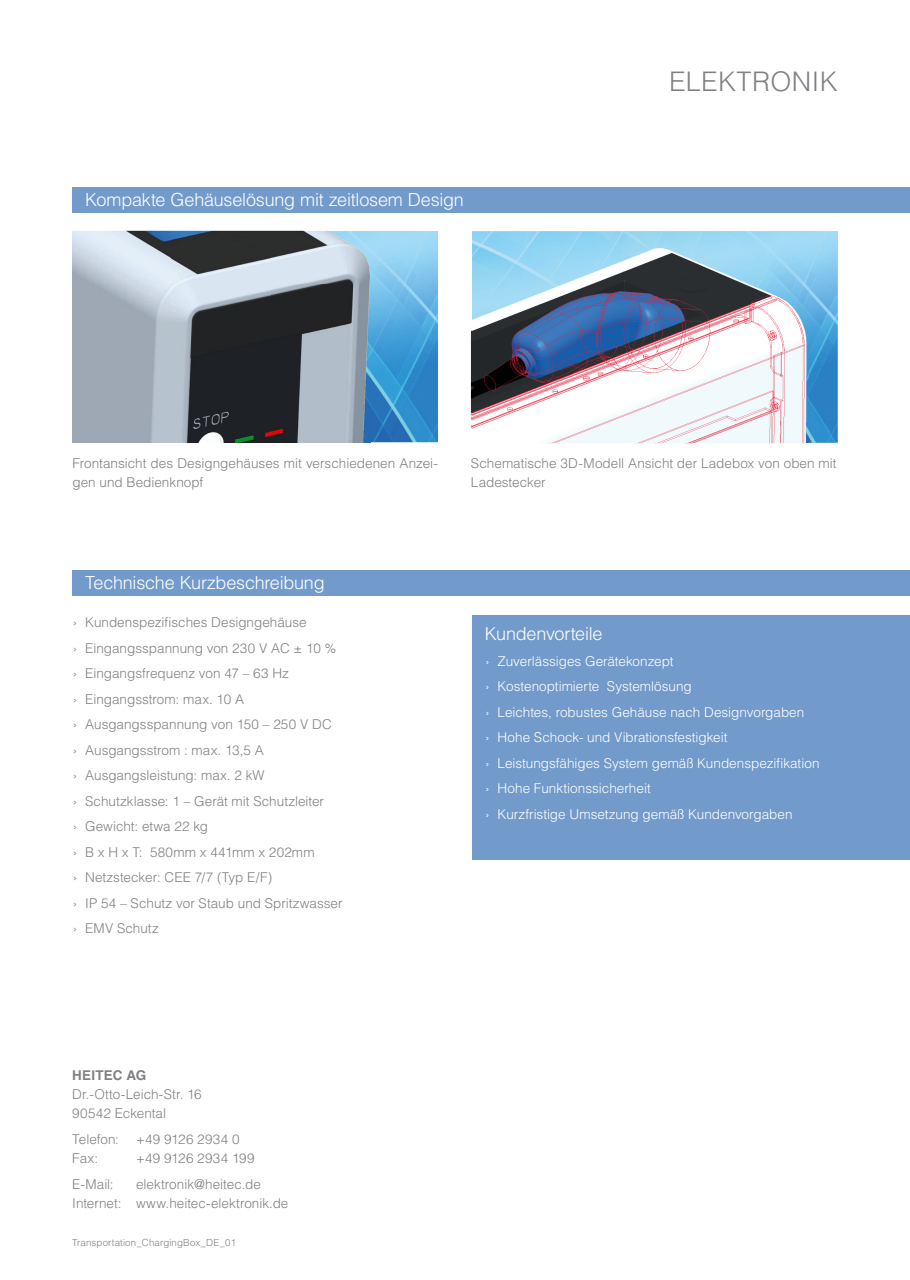
<style>
.page{position:relative;width:910px;height:1280px;background:#fff}
.page>*{position:absolute;margin:0;border:0;box-sizing:border-box;transform-origin:0 0}
.t1{font:300 27px "Helvetica LT Std";letter-spacing:.015em;color:#818084}
.t2{font:300 18px "Helvetica LT Std";letter-spacing:-.015em;color:#fff}
.t3{font:300 13.5px/25.5px "Helvetica LT Std";color:#818084}
.t4{font:300 13.5px/25.5px "Helvetica LT Std";color:#fff}
.t5{font:300 13.5px "Helvetica LT Std";letter-spacing:.02em;color:#818084}
.t6{font:700 13.5px "Helvetica LT Std";letter-spacing:.015em;color:#818084}
.t7{font:300 9.75px "Helvetica LT Std";letter-spacing:.01em;color:#818084}
</style>
<div class="page">
<div style="left:72px;top:187px;width:838px;height:26px;background:#729aca"></div>
<div style="left:72px;top:570px;width:838px;height:25px;background:#729aca"></div>
<div style="left:472px;top:615px;width:438px;height:245px;background:#729aca"></div>
<img style="left:370px;top:231px;width:68px;height:211px">
<img style="left:472px;top:231px;width:366px;height:212px">
<img style="left:472px;top:235px;width:337px;height:208px">
<img style="left:72px;top:230px;width:298px;height:212px">
<h2 class="t2" style="left:85px;top:189px;width:380px">Kompakte Gehäuselösung mit zeitlosem Design</h2>
<h1 class="t1" style="left:669px;top:65px;width:170px">ELEKTRONIK</h1>
<p class="t3" style="left:72px;top:453px;width:367px;line-height:19.2px">Frontansicht des Designgehäuses mit verschiedenen Anzei&shy;gen und Bedienknopf</p>
<p class="t3" style="left:471px;top:453px;width:367px;line-height:19.2px">Schematische 3D-Modell Ansicht der Ladebox von oben mit<br>Ladestecker</p>
<h2 class="t2" style="left:85px;top:571px;width:241px">Technische Kurzbeschreibung</h2>
<p class="t3" style="left:72px;top:609px;width:272px">› Kundenspezifisches Designgehäuse<br>› Eingangsspannung von 230 V AC ± 10 % › Eingangsfrequenz von 47 – 63 Hz<br>› Eingangsstrom: max. 10 A<br>› Ausgangsspannung von 150 – 250 V DC<br>› Ausgangsstrom : max. 13,5 A<br>› Ausgangsleistung: max. 2 kW<br>› Schutzklasse: 1 – Gerät mit Schutzleiter<br>› Gewicht: etwa 22 kg<br>› B x H x T: 580mm x 441mm x 202mm<br>› Netzstecker: CEE 7/7 (Typ E/F)<br>› IP 54 – Schutz vor Staub und Spritzwasser › EMV Schutz</p>
<p class="t6" style="left:72px;top:1067px;width:76px">HEITEC AG</p>
<p class="t3" style="left:72px;top:1085px;width:131px;line-height:19.2px">Dr.-Otto-Leich-Str. 16<br>90542 Eckental</p>
<p class="t3" style="left:72px;top:1126px;width:48px">Telefon:</p>
<p class="t5" style="left:136px;top:1131px;width:105px">+49 9126 2934 0</p>
<p class="t3" style="left:72px;top:1145px;width:27px">Fax:</p>
<p class="t5" style="left:136px;top:1150px;width:120px">+49 9126 2934 199</p>
<p class="t3" style="left:72px;top:1171px;width:43px">E-Mail:</p>
<p class="t3" style="left:72px;top:1174px;width:218px;line-height:19.2px;text-indent:64px">elektronik@heitec.de<br>Internet: www.heitec-elektronik.de</p>
<p class="t7" style="left:72px;top:1236px;width:165px">Transportation_ChargingBox_DE_01</p>
<h2 class="t2" style="left:485px;top:622px;width:119px">Kundenvorteile</h2>
<p class="t4" style="left:485px;top:648px;width:336px">› Zuverlässiges Gerätekonzept<br>› Kostenoptimierte Systemlösung<br>› Leichtes, robustes Gehäuse nach Designvorgaben<br>› Hohe Schock- und Vibrationsfestigkeit<br>› Leistungsfähiges System gemäß Kundenspezifikation › Hohe Funktionssicherheit<br>› Kurzfristige Umsetzung gemäß Kundenvorgaben</p>
</div>
